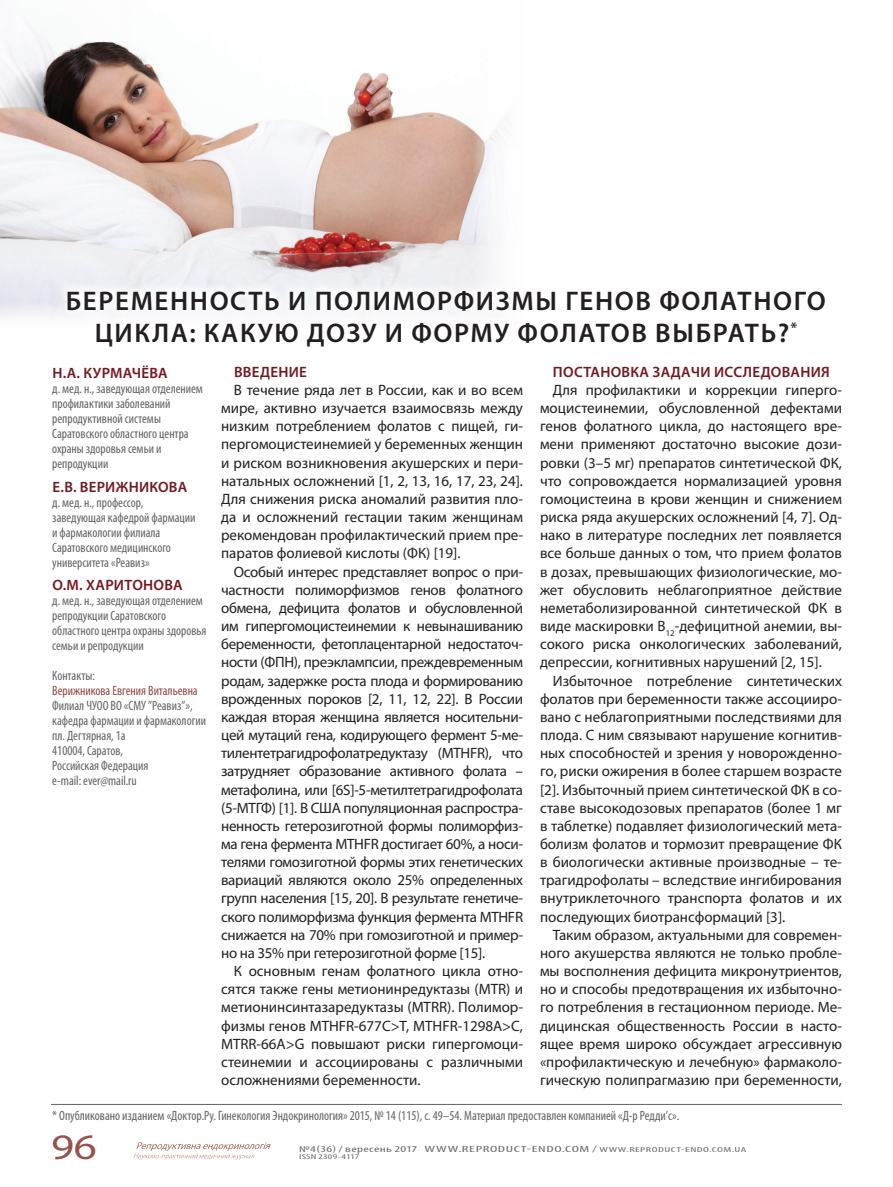
<style>
.page{position:relative;width:893px;height:1187px;background:#fff}
.page>*{position:absolute;margin:0;border:0;box-sizing:border-box;transform-origin:0 0}
.t1{font:35.85px "Myriad Pro";color:#95534b;scale:1.25 1}
.t2{font:600 27px/32.4px "Myriad Pro";letter-spacing:.06em;color:#231f20;text-align:center}
.t3{font:15px/18.1px "Myriad Pro";color:#231f20;text-align:justify}
.t4{font:600 15px "Myriad Pro";letter-spacing:.02em;color:#741820}
.t5{font:condensed 13.5px/15px "Myriad Pro";color:#636366}
.t6{font:condensed 13.5px "Myriad Pro";color:#8f4a43}
.t7{font:condensed 9px "Myriad Pro";letter-spacing:.035em;color:#6c6d70;scale:1.67 1}
.t8{font:condensed 7.2px "Myriad Pro";letter-spacing:.01em;color:#6c6d70;scale:1.67 1}
.s1{font-size:7.2px}
</style>
<div class="page">
<svg style="left:133px;top:1142px;width:138px;height:17px"></svg>
<img style="left:0;top:30px;width:502px;height:287px">
<div style="left:56px;top:279px;width:781px;height:79px;background:#fff"></div>
<hr style="left:51px;top:1104px;width:791px;height:1px;background:#636366">
<h2 class="t2" style="left:66px;top:283px;width:762px">БЕРЕМЕННОСТЬ И ПОЛИМОРФИЗМЫ ГЕНОВ ФОЛАТНОГО<br>ЦИКЛА: КАКУЮ ДОЗУ И ФОРМУ ФОЛАТОВ ВЫБРАТЬ?<sup>*</sup></h2>
<p class="t4" style="left:52px;top:363px;width:117px">Н.А. КУРМАЧЁВА</p>
<p class="t5" style="left:52px;top:381px;width:152px">д. мед. н., заведующая отделением профилактики заболеваний репродуктивной системы<br>Саратовского областного центра охраны здоровья семьи и репродукции</p>
<p class="t4" style="left:52px;top:477px;width:136px">Е.В. ВЕРИЖНИКОВА</p>
<p class="t5" style="left:52px;top:494px;width:145px">д. мед. н., профессор, заведующая кафедрой фармации и фармакологии филиала<br>Саратовского медицинского университета «Реавиз»</p>
<p class="t4" style="left:52px;top:575px;width:132px">О.М. ХАРИТОНОВА</p>
<p class="t5" style="left:52px;top:593px;width:156px">д. мед. н., заведующая отделением репродукции Саратовского областного центра охраны здоровья семьи и репродукции</p>
<p class="t5" style="left:52px;top:668px;width:44px">Контакты:</p>
<p class="t6" style="left:52px;top:682px;width:147px">Верижникова Евгения Витальевна</p>
<p class="t5" style="left:52px;top:698px;width:155px">Филиал ЧУОО ВО «СМУ ”Реавиз”», кафедра фармации и фармакологии пл. Дегтярная, 1а<br>410004, Саратов,<br>Российская Федерация<br>e-mail: ever@mail.ru</p>
<p class="t4" style="left:234px;top:362px;width:74px">ВВЕДЕНИЕ</p>
<p class="t3" style="left:221px;top:380px;width:303px;text-indent:13px">В течение ряда лет в России, как и во всем мире, активно изучается взаимосвязь между низким потреблением фолатов с пищей, ги&shy;пергомоцистеинемией у беременных женщин и риском возникновения акушерских и пери&shy;натальных осложнений [1, 2, 13, 16, 17, 23, 24].<br>Для снижения риска аномалий развития пло&shy;да и осложнений гестации таким женщинам рекомендован профилактический прием пре&shy;паратов фолиевой кислоты (ФК) [19].</p>
<p class="t3" style="left:221px;top:562px;width:303px;text-indent:13px">Особый интерес представляет вопрос о при&shy;частности полиморфизмов генов фолатного обмена, дефицита фолатов и обусловленной им гипергомоцистеинемии к невынашиванию беременности, фетоплацентарной недостаточ&shy;ности (ФПН), преэклампсии, преждевременным родам, задержке роста плода и формированию врожденных пороков [2, 11, 12, 22]. В России каждая вторая женщина является носительни&shy;цей мутаций гена, кодирующего фермент 5-ме&shy;тилентетрагидрофолатредуктазу (MTHFR), что затрудняет образование активного фолата – метафолина, или [6S]-5-метилтетрагидрофолата (5-МТГФ) [1]. В США популяционная распростра&shy;ненность гетерозиготной формы полиморфиз&shy;ма гена фермента MTHFR достигает 60%, а носи&shy;телями гомозиготной формы этих генетических вариаций являются около 25% определенных групп населения [15, 20]. В результате генетиче&shy;ского полиморфизма функция фермента MTHFR снижается на 70% при гомозиготной и пример&shy;но на 35% при гетерозиготной форме [15].</p>
<p class="t3" style="left:221px;top:961px;width:303px;text-indent:13px">К основным генам фолатного цикла отно&shy;сятся также гены метионинредуктазы (MTR) и метионинсинтазаредуктазы (MTRR). Полимор&shy;физмы генов MTHFR-677C&gt;T, MTHFR-1298A&gt;C, MTRR-66A&gt;G повышают риски гипергомоци&shy;стеинемии и ассоциированы с различными осложнениями беременности.</p>
<p class="t4" style="left:553px;top:362px;width:278px">ПОСТАНОВКА ЗАДАЧИ ИССЛЕДОВАНИЯ</p>
<p class="t3" style="left:540px;top:380px;width:303px;text-indent:13px">Для профилактики и коррекции гиперго&shy;моцистеинемии, обусловленной дефектами генов фолатного цикла, до настоящего вре&shy;мени применяют достаточно высокие дози&shy;ровки (3–5 мг) препаратов синтетической ФК, что сопровождается нормализацией уровня гомоцистеина в крови женщин и снижением риска ряда акушерских осложнений [4, 7]. Од&shy;нако в литературе последних лет появляется все больше данных о том, что прием фолатов в дозах, превышающих физиологические, мо&shy;жет обусловить неблагоприятное действие неметаболизированной синтетической ФК в виде маскировки В<sub>12</sub>-дефицитной анемии, вы&shy;сокого риска онкологических заболеваний, депрессии, когнитивных нарушений [2, 15].</p>
<p class="t3" style="left:540px;top:671px;width:303px;text-indent:13px">Избыточное потребление синтетических фолатов при беременности также ассоцииро&shy;вано с неблагоприятными последствиями для плода. С ним связывают нарушение когнитив&shy;ных способностей и зрения у новорожденно&shy;го, риски ожирения в более старшем возрасте [2]. Избыточный прием синтетической ФК в со&shy;ставе высокодозовых препаратов (более 1 мг в таблетке) подавляет физиологический мета&shy;болизм фолатов и тормозит превращение ФК в биологически активные производные – те&shy;трагидрофолаты – вследствие ингибирования внутриклеточного транспорта фолатов и их последующих биотрансформаций [3].</p>
<p class="t3" style="left:540px;top:925px;width:303px;text-indent:13px">Таким образом, актуальными для современ&shy;ного акушерства являются не только пробле&shy;мы восполнения дефицита микронутриентов, но и способы предотвращения их избыточно&shy;го потребления в гестационном периоде. Ме&shy;дицинская общественность России в насто&shy;ящее время широко обсуждает агрессивную «профилактическую и лечебную» фармаколо&shy;гическую полипрагмазию при беременности,</p>
<p class="t5" style="left:52px;top:1107px;width:629px">* Опубликовано изданием «Доктор.Ру. Гинекология Эндокринология» 2015, № 14 (115), с. 49–54. Материал предоставлен компанией «Д-р Редди’с».</p>
<h1 class="t1" style="left:51px;top:1124px;width:38px">96</h1>
<p class="t7" style="left:299px;top:1142px;width:269px">№4(36) / вересень 2017 WWW.REPRODUCT-ENDO.COM / <span class="s1">WWW.REPRODUCT-ENDO.COM.UA</span></p>
<p class="t8" style="left:299px;top:1152px;width:37px">ISSN 2309-4117</p>
</div>
